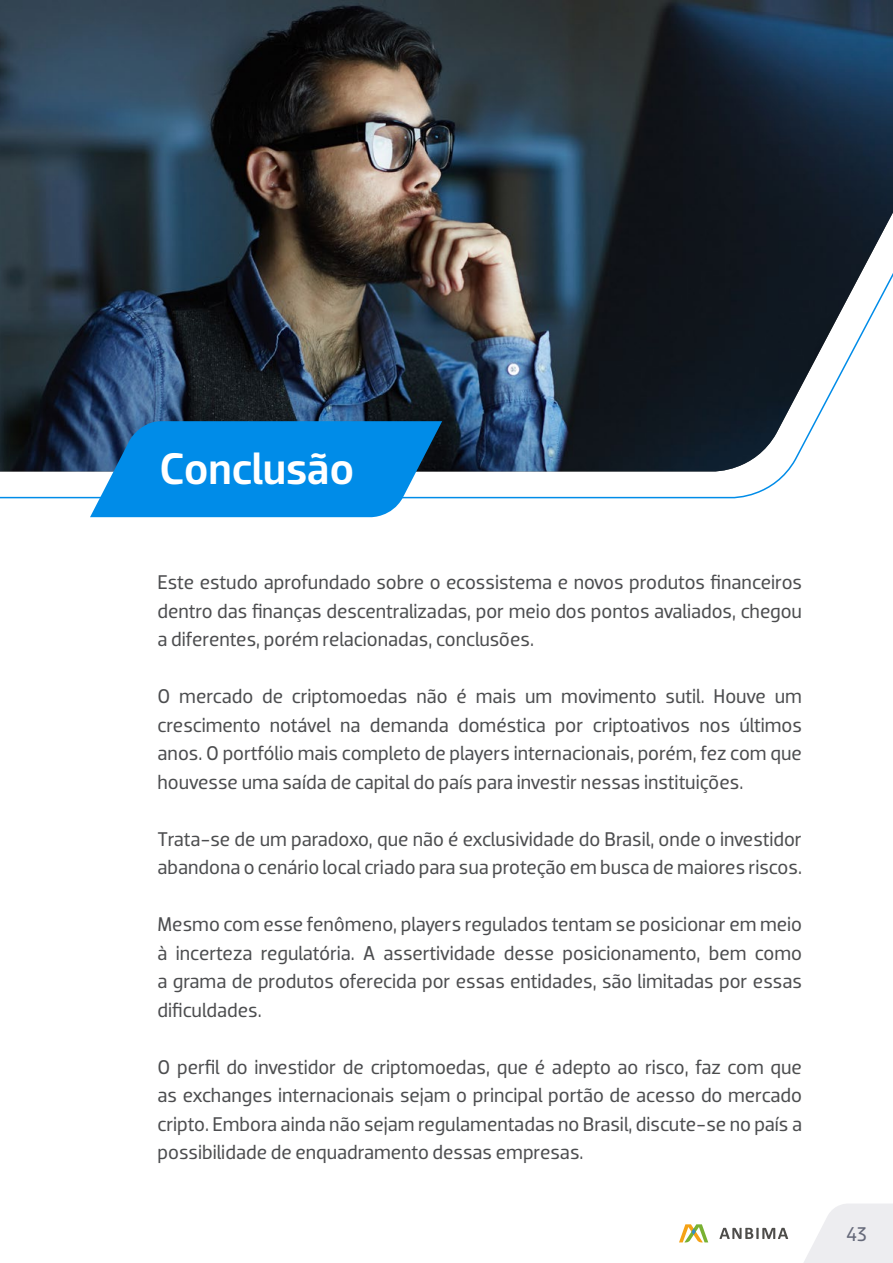
<style>
.page{position:relative;width:893px;height:1263px;background:#fff}
.page>*{position:absolute;margin:0;border:0;box-sizing:border-box;transform-origin:0 0}
.t1{font:500 45px "Dobra";letter-spacing:-.005em;color:#fff}
.t2{font:20.25px/28.5px "Dobra";color:#4c4d4f;text-align:justify}
.t3{font:20.25px "Dobra";color:#666a7a}
</style>
<div class="page">
<svg style="left:804px;top:1204px;width:89px;height:59px"></svg>
<svg style="left:679px;top:1224px;width:29px;height:19px"></svg>
<svg style="left:719px;top:1228px;width:69px;height:11px"></svg>
<img style="left:0;top:0;width:893px;height:472px">
<svg style="left:90px;top:421px;width:352px;height:96px"></svg>
<h1 class="t1" style="left:160px;top:442px;width:196px">Conclusão</h1>
<p class="t2" style="left:158px;top:568px;width:646px">Este estudo aprofundado sobre o ecossistema e novos produtos financeiros dentro das finanças descentralizadas, por meio dos pontos avaliados, chegou a diferentes, porém relacionadas, conclusões.</p>
<p class="t2" style="left:158px;top:682px;width:646px">O mercado de criptomoedas não é mais um movimento sutil. Houve um crescimento notável na demanda doméstica por criptoativos nos últimos anos. O portfólio mais completo de players internacionais, porém, fez com que houvesse uma saída de capital do país para investir nessas instituições.</p>
<p class="t2" style="left:158px;top:825px;width:646px">Trata-se de um paradoxo, que não é exclusividade do Brasil, onde o investidor abandona o cenário local criado para sua proteção em busca de maiores riscos.</p>
<p class="t2" style="left:158px;top:910px;width:646px">Mesmo com esse fenômeno, players regulados tentam se posicionar em meio à incerteza regulatória. A assertividade desse posicionamento, bem como a grama de produtos oferecida por essas entidades, são limitadas por essas dificuldades.</p>
<p class="t2" style="left:158px;top:1052px;width:646px">O perfil do investidor de criptomoedas, que é adepto ao risco, faz com que as exchanges internacionais sejam o principal portão de acesso do mercado cripto. Embora ainda não sejam regulamentadas no Brasil, discute-se no país a possibilidade de enquadramento dessas empresas.</p>
<p class="t3" style="left:847px;top:1222px;width:22px">43</p>
</div>
